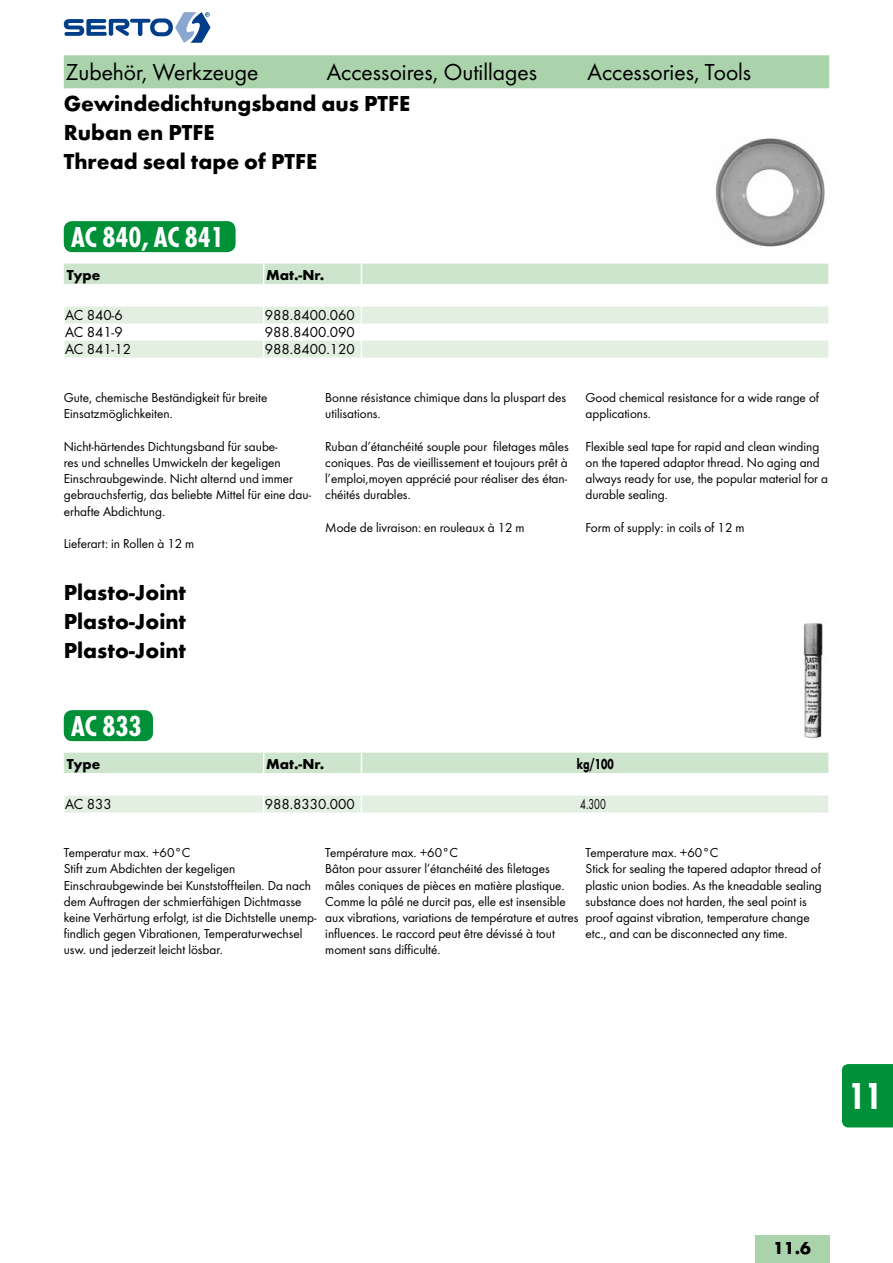
<style>
.page{position:relative;width:893px;height:1263px;background:#fff}
.page>*{position:absolute;margin:0;border:0;box-sizing:border-box;transform-origin:0 0}
.t1{font:700 39px "Futura Con";color:#fff}
.t2{font:700 30px "Futura Con";color:#fff}
.t3{font:24px "Futura Boo";color:#000}
.t4{font:700 22.5px/28.8px "Futura";color:#000}
.t5{font:700 18px "Futura";color:#000}
.t6{font:15px "Futura Boo";color:#000}
.t7{font:700 15px "Futura";color:#000}
.t8{font:700 15px "Futura";color:#000;scale:.7 1}
.t9{font:15px "Futura Boo";color:#000;scale:.7 1}
.t10{font:13.5px/16.2px "Futura Boo";color:#000}
</style>
<div class="page">
<svg style="left:64px;top:12px;width:147px;height:31px"></svg>
<svg style="left:63px;top:55px;width:767px;height:303px"></svg>
<hr style="left:828px;top:264px;width:2px;height:20px;background:#fff">
<img style="left:710px;top:132px;width:119px;height:119px">
<div style="left:64px;top:221px;width:172px;height:31px;background:#009037;border-radius:9px"></div>
<svg style="left:63px;top:710px;width:766px;height:102px"></svg>
<hr style="left:828px;top:753px;width:2px;height:20px;background:#fff">
<img style="left:799px;top:623px;width:30px;height:117px">
<div style="left:64px;top:710px;width:89px;height:31px;background:#009037;border-radius:9px"></div>
<div style="left:755px;top:1235px;width:74px;height:28px;background:#aad3ac"></div>
<div style="left:842px;top:1064px;width:51px;height:63px;background:#009037"></div>
<h3 class="t3" style="left:66px;top:57px;width:194px">Zubehör, Werkzeuge</h3>
<h3 class="t3" style="left:327px;top:57px;width:212px">Accessoires, Outillages</h3>
<h3 class="t3" style="left:587px;top:57px;width:165px">Accessories, Tools</h3>
<h3 class="t4" style="left:64px;top:89px;width:348px">Gewindedichtungsband aus PTFE<br>Ruban en PTFE<br>Thread seal tape of PTFE</h3>
<h2 class="t2" style="left:71px;top:220px;width:154px">AC 840, AC 841</h2>
<p class="t7" style="left:67px;top:265px;width:35px">Type</p>
<p class="t7" style="left:266px;top:265px;width:60px">Mat.-Nr.</p>
<p class="t6" style="left:65px;top:306px;width:59px">AC 840-6</p>
<p class="t6" style="left:265px;top:306px;width:91px">988.8400.060</p>
<p class="t6" style="left:65px;top:323px;width:59px">AC 841-9</p>
<p class="t6" style="left:265px;top:323px;width:91px">988.8400.090</p>
<p class="t6" style="left:65px;top:340px;width:67px">AC 841-12</p>
<p class="t6" style="left:265px;top:340px;width:91px">988.8400.120</p>
<p class="t10" style="left:64px;top:389px;width:205px">Gute, chemische Beständigkeit für breite<br>Einsatzmöglichkeiten.</p>
<p class="t10" style="left:64px;top:438px;width:249px">Nicht-härtendes Dichtungsband für saube-<br>res und schnelles Umwickeln der kegeligen Einschraubgewinde. Nicht alternd und immer gebrauchsfertig, das beliebte Mittel für eine dau&shy;erhafte Abdichtung.</p>
<p class="t10" style="left:64px;top:535px;width:132px">Lieferart: in Rollen à 12 m</p>
<p class="t10" style="left:325px;top:389px;width:242px">Bonne résistance chimique dans la pluspart des utilisations.</p>
<p class="t10" style="left:325px;top:438px;width:245px">Ruban d’étanchéité souple pour filetages mâles coniques. Pas de vieillissement et toujours prêt à l’emploi,moyen apprécié pour réaliser des étan&shy;chéités durables.</p>
<p class="t10" style="left:325px;top:519px;width:201px">Mode de livraison: en rouleaux à 12 m</p>
<h3 class="t4" style="left:64px;top:578px;width:124px;text-align:justify">Plasto-Joint Plasto-Joint Plasto-Joint</h3>
<p class="t10" style="left:586px;top:389px;width:235px">Good chemical resistance for a wide range of applications.</p>
<p class="t10" style="left:586px;top:438px;width:244px">Flexible seal tape for rapid and clean winding on the tapered adaptor thread. No aging and always ready for use, the popular material for a durable sealing.</p>
<p class="t10" style="left:586px;top:519px;width:161px">Form of supply: in coils of 12 m</p>
<h2 class="t2" style="left:71px;top:709px;width:72px">AC 833</h2>
<p class="t7" style="left:67px;top:754px;width:35px">Type</p>
<p class="t7" style="left:266px;top:754px;width:60px">Mat.-Nr.</p>
<p class="t8" style="left:577px;top:754px;width:54px">kg/100</p>
<p class="t6" style="left:65px;top:795px;width:48px">AC 833</p>
<p class="t6" style="left:265px;top:795px;width:91px">988.8330.000</p>
<p class="t9" style="left:580px;top:795px;width:38px">4.300</p>
<p class="t10" style="left:64px;top:844px;width:254px">Temperatur max. +60°C<br>Stift zum Abdichten der kegeligen Einschraubgewinde bei Kunststoffteilen. Da nach dem Auftragen der schmierfähigen Dichtmasse keine Verhärtung erfolgt, ist die Dichtstelle unemp&shy;findlich gegen Vibrationen, Temperaturwechsel usw. und jederzeit leicht lösbar.</p>
<p class="t10" style="left:325px;top:844px;width:255px">Température max. +60°C<br>Bâton pour assurer l’étanchéité des filetages mâles coniques de pièces en matière plastique.<br>Comme la pâlé ne durcit pas, elle est insensible aux vibrations, variations de température et autres influences. Le raccord peut être dévissé à tout moment sans difficulté.</p>
<p class="t10" style="left:586px;top:844px;width:238px">Temperature max. +60°C<br>Stick for sealing the tapered adaptor thread of plastic union bodies. As the kneadable sealing substance does not harden, the seal point is proof against vibration, temperature change etc., and can be disconnected any time.</p>
<h1 class="t1" style="left:848px;top:1073px;width:35px">11</h1>
<h3 class="t5" style="left:773px;top:1237px;width:39px">11.6</h3>
</div>
